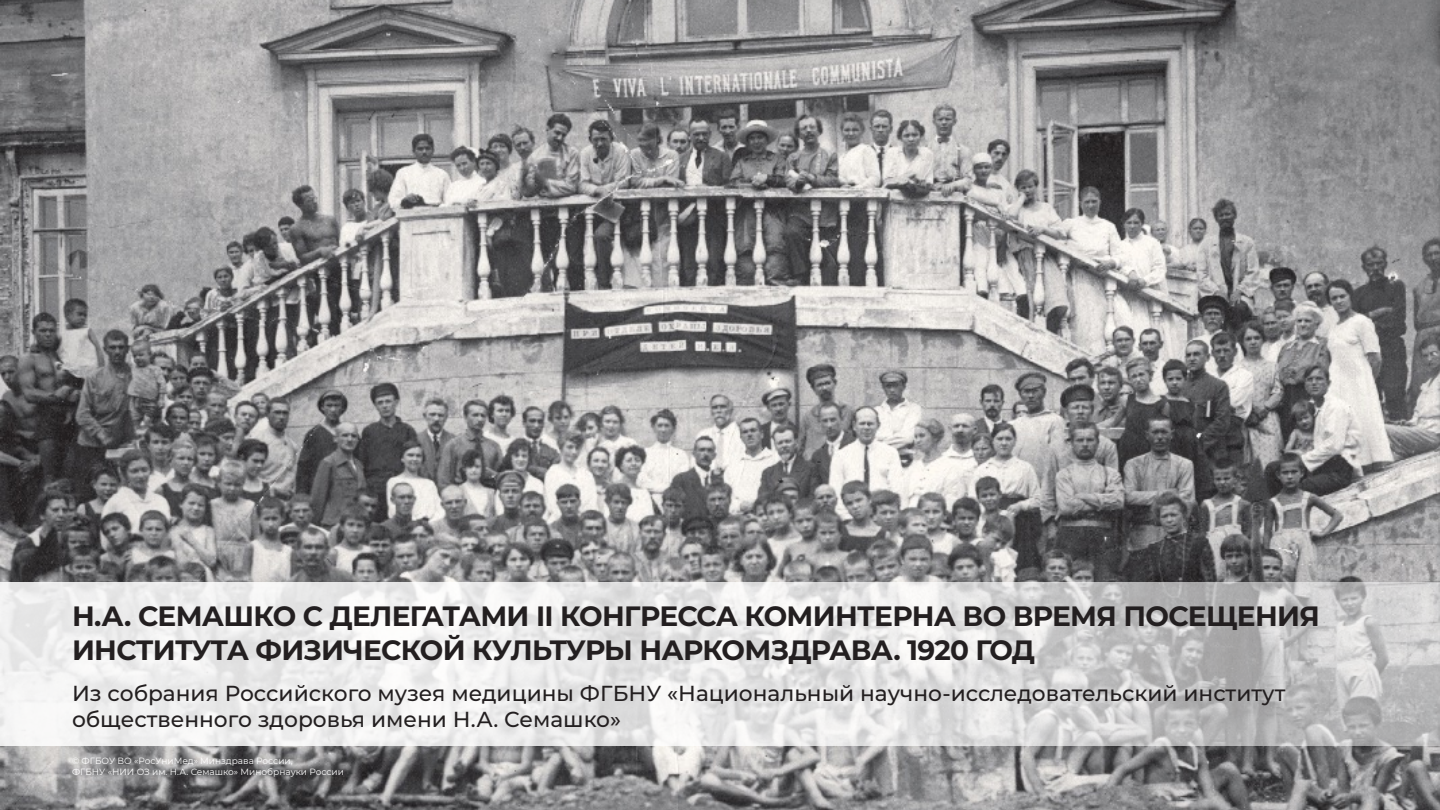
<style>
.page{position:relative;width:1440px;height:810px;background:#fff}
.page>*{position:absolute;margin:0;border:0;box-sizing:border-box;transform-origin:0 0}
.t1{font:700 27.97px/33.5px "Montserrat";letter-spacing:-.025em;color:#231f20}
.t2{font:500 21.75px "Montserrat";color:#231f20}
.t3{font:9px "Montserrat";color:#fff}
</style>
<div class="page">
<img style="left:0;top:0;width:1440px;height:810px">
<svg style="left:0;top:582px;width:1440px;height:164px"></svg>
<p class="t1" style="left:72px;top:598px;width:1249px">Н.А. СЕМАШКО С ДЕЛЕГАТАМИ II КОНГРЕССА КОМИНТЕРНА ВО ВРЕМЯ ПОСЕЩЕНИЯ<br>ИНСТИТУТА ФИЗИЧЕСКОЙ КУЛЬТУРЫ НАРКОМЗДРАВА. 1920 ГОД</p>
<p class="t2" style="left:72px;top:678px;width:1215px">Из собрания Российского музея медицины ФГБНУ «Национальный научно-исследовательский институт</p>
<p class="t2" style="left:72px;top:704px;width:551px">общественного здоровья имени Н.А. Семашко»</p>
<p class="t3" style="left:72px;top:755px;width:222px">© ФГБОУ ВО «РосУниМед» Минздрава России,</p>
<p class="t3" style="left:72px;top:766px;width:273px">ФГБНУ «НИИ ОЗ им. Н.А. Семашко» Минобрнауки России</p>
</div>
